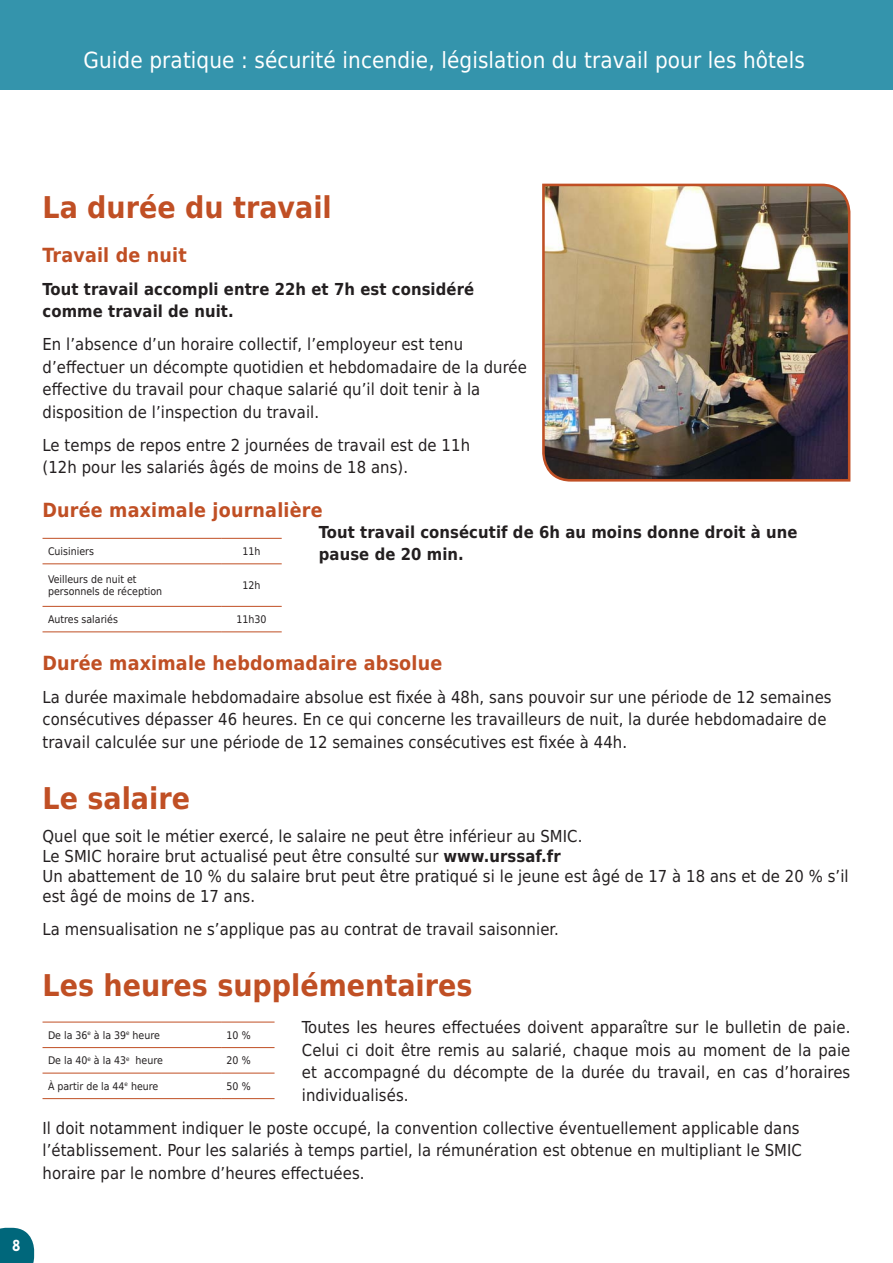
<style>
.page{position:relative;width:893px;height:1263px;background:#fff}
.page>*{position:absolute;margin:0;border:0;box-sizing:border-box;transform-origin:0 0}
.SOUS_TITRE_paragraph{font:700 30px "DejaVu Sans Condensed";color:#c04f24}
.TITRE_rubrique_haut{font:22.35px "DejaVu Sans Condensed";letter-spacing:.005em;color:#fff}
.Sous_titre_2_rose_13{font:700 19.5px "DejaVu Sans Condensed";letter-spacing:.01em;color:#c04f24}
.Texte_normal{font:16.5px/22.5px "DejaVu Sans Condensed";letter-spacing:.005em;color:#231f20}
.Texte_normal-2{font:700 16.5px/22.5px "DejaVu Sans Condensed";letter-spacing:.005em;color:#231f20}
.t1{font:700 15.75px "Ligurino";color:#fff}
.Tableau_texte{font:10.5px "DejaVu Sans Condensed";color:#231f20}
.s1{font-weight:700}
</style>
<div class="page">
<svg style="left:0;top:1228px;width:34px;height:35px"></svg>
<div style="left:0;top:0;width:893px;height:90px;background:#3494ac"></div>
<hr style="left:43px;top:538px;width:178px;height:1px;background:#c04f24">
<hr style="left:221px;top:538px;width:61px;height:1px;background:#c04f24">
<hr style="left:43px;top:563px;width:178px;height:1px;background:#c04f24">
<hr style="left:221px;top:563px;width:61px;height:1px;background:#c04f24">
<hr style="left:43px;top:606px;width:178px;height:1px;background:#c04f24">
<hr style="left:221px;top:606px;width:61px;height:1px;background:#c04f24">
<hr style="left:43px;top:631px;width:178px;height:1px;background:#c04f24">
<hr style="left:221px;top:631px;width:61px;height:1px;background:#c04f24">
<hr style="left:43px;top:1022px;width:178px;height:1px;background:#c04f24">
<hr style="left:221px;top:1022px;width:54px;height:1px;background:#c04f24">
<hr style="left:43px;top:1047px;width:178px;height:1px;background:#c04f24">
<hr style="left:221px;top:1047px;width:54px;height:1px;background:#c04f24">
<hr style="left:43px;top:1073px;width:178px;height:1px;background:#c04f24">
<hr style="left:43px;top:1098px;width:178px;height:1px;background:#c04f24">
<hr style="left:221px;top:1073px;width:54px;height:1px;background:#c04f24">
<hr style="left:221px;top:1098px;width:54px;height:1px;background:#c04f24">
<img style="left:542px;top:183px;width:309px;height:299px">
<p class="TITRE_rubrique_haut" style="left:84px;top:42px;width:723px">Guide pratique : sécurité incendie, législation du travail pour les hôtels</p>
<p class="SOUS_TITRE_paragraph" style="left:43px;top:183px;width:291px">La durée du travail</p>
<p class="Sous_titre_2_rose_13" style="left:43px;top:239px;width:146px">Travail de nuit</p>
<p class="Texte_normal-2" style="left:43px;top:277px;width:433px">Tout travail accompli entre 22h et 7h est considéré comme travail de nuit.</p>
<p class="Texte_normal" style="left:43px;top:333px;width:486px">En l’absence d’un horaire collectif, l’employeur est tenu d’effectuer un décompte quotidien et hebdomadaire de la durée effective du travail pour chaque salarié qu’il doit tenir à la disposition de l’inspection du travail.</p>
<p class="Texte_normal" style="left:43px;top:433px;width:429px">Le temps de repos entre 2 journées de travail est de 11h</p>
<p class="Texte_normal" style="left:43px;top:456px;width:367px">(12h pour les salariés âgés de moins de 18 ans).</p>
<p class="Sous_titre_2_rose_13" style="left:43px;top:494px;width:282px">Durée maximale journalière</p>
<p class="Tableau_texte" style="left:48px;top:543px;width:47px">Cuisiniers</p>
<p class="Tableau_texte" style="left:242px;top:543px;width:19px">11h</p>
<p class="Tableau_texte" style="left:48px;top:570px;width:90px">Veilleurs de nuit et</p>
<p class="Tableau_texte" style="left:48px;top:583px;width:116px">personnels de réception</p>
<p class="Texte_normal-2" style="left:319px;top:520px;width:480px">Tout travail consécutif de 6h au moins donne droit à une pause de 20 min.</p>
<p class="Tableau_texte" style="left:242px;top:577px;width:19px">12h</p>
<p class="Tableau_texte" style="left:48px;top:611px;width:71px">Autres salariés</p>
<p class="Tableau_texte" style="left:236px;top:611px;width:32px">11h30</p>
<p class="Sous_titre_2_rose_13" style="left:43px;top:647px;width:401px">Durée maximale hebdomadaire absolue</p>
<p class="Texte_normal" style="left:43px;top:685px;width:791px">La durée maximale hebdomadaire absolue est fixée à 48h, sans pouvoir sur une période de 12 semaines consécutives dépasser 46 heures. En ce qui concerne les travailleurs de nuit, la durée hebdomadaire de travail calculée sur une période de 12 semaines consécutives est fixée à 44h.</p>
<p class="SOUS_TITRE_paragraph" style="left:43px;top:774px;width:149px">Le salaire</p>
<p class="Texte_normal" style="left:43px;top:825px;width:541px">Quel que soit le métier exercé, le salaire ne peut être inférieur au SMIC.</p>
<p class="Texte_normal" style="left:43px;top:845px;width:520px">Le SMIC horaire brut actualisé peut être consulté sur <span class="s1">www.urssaf.fr</span></p>
<p class="Texte_normal" style="left:43px;top:866px;width:808px;line-height:19.8px">Un abattement de 10 % du salaire brut peut être pratiqué si le jeune est âgé de 17 à 18 ans et de 20 % s’il est âgé de moins de 17 ans.</p>
<p class="Texte_normal" style="left:43px;top:917px;width:518px">La mensualisation ne s’applique pas au contrat de travail saisonnier.</p>
<p class="SOUS_TITRE_paragraph" style="left:43px;top:961px;width:432px">Les heures supplémentaires</p>
<p class="Tableau_texte" style="left:48px;top:1026px;width:113px">De la 36<sup>e</sup> à la 39<sup>e</sup> heure</p>
<p class="Tableau_texte" style="left:227px;top:1026px;width:25px">10 %</p>
<p class="Tableau_texte" style="left:48px;top:1052px;width:116px">De la 40<sup>e</sup> à la 43<sup>e</sup> heure</p>
<p class="Tableau_texte" style="left:227px;top:1052px;width:25px">20 %</p>
<p class="Tableau_texte" style="left:48px;top:1077px;width:112px">À partir de la 44<sup>e</sup> heure</p>
<p class="Tableau_texte" style="left:227px;top:1077px;width:25px">50 %</p>
<p class="Texte_normal" style="left:43px;top:1116px;width:761px">Il doit notamment indiquer le poste occupé, la convention collective éventuellement applicable dans l’établissement. Pour les salariés à temps partiel, la rémunération est obtenue en multipliant le SMIC horaire par le nombre d’heures effectuées.</p>
<p class="Texte_normal" style="left:302px;top:1016px;width:550px;text-align:justify">Toutes les heures effectuées doivent apparaître sur le bulletin de paie.<br>Celui ci doit être remis au salarié, chaque mois au moment de la paie et accompagné du décompte de la durée du travail, en cas d’horaires individualisés.</p>
<p class="t1" style="left:12px;top:1236px;width:10px">8</p>
</div>
